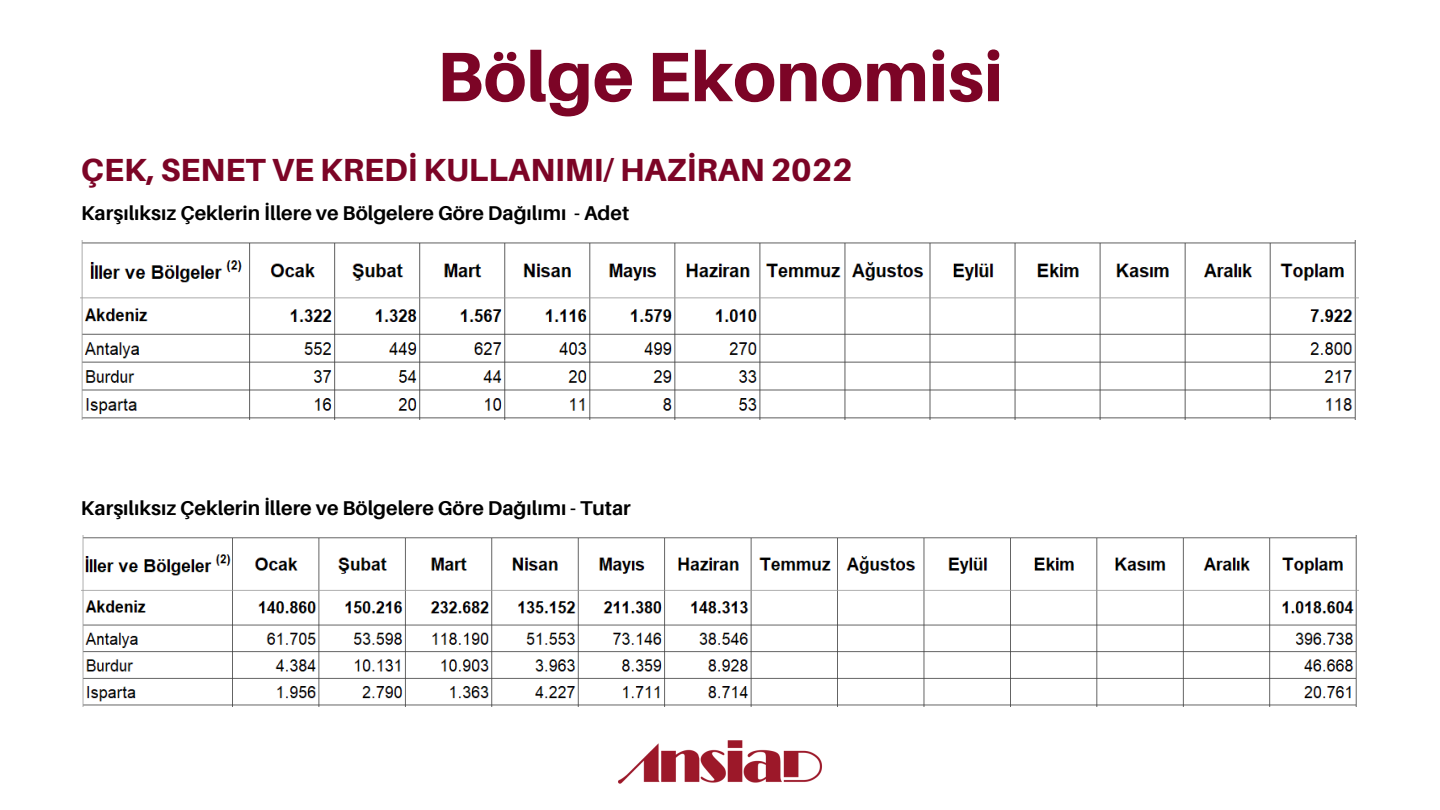
<style>
.page{position:relative;width:1440px;height:810px;background:#fff}
.page>*{position:absolute;margin:0;border:0;box-sizing:border-box;transform-origin:0 0}
.t1{font:800 70px "Aileron";color:#7c0426}
.t2{font:800 32px "Aileron";color:#7c0426}
.t3{font:700 20px "Aileron";color:#000}
</style>
<div class="page">
<img style="left:618px;top:740px;width:204px;height:44px">
<img style="left:81px;top:240px;width:1278px;height:180px">
<img style="left:81px;top:535px;width:1278px;height:172px">
<h1 class="t1" style="left:437px;top:33px;width:568px">Bölge Ekonomisi</h1>
<h2 class="t2" style="left:81px;top:150px;width:773px">ÇEK, SENET VE KREDİ KULLANIMI/ HAZİRAN 2022</h2>
<p class="t3" style="left:81px;top:201px;width:550px">Karşılıksız Çeklerin İllere ve Bölgelere Göre Dağılımı - Adet</p>
<p class="t3" style="left:81px;top:496px;width:552px">Karşılıksız Çeklerin İllere ve Bölgelere Göre Dağılımı - Tutar</p>
</div>
